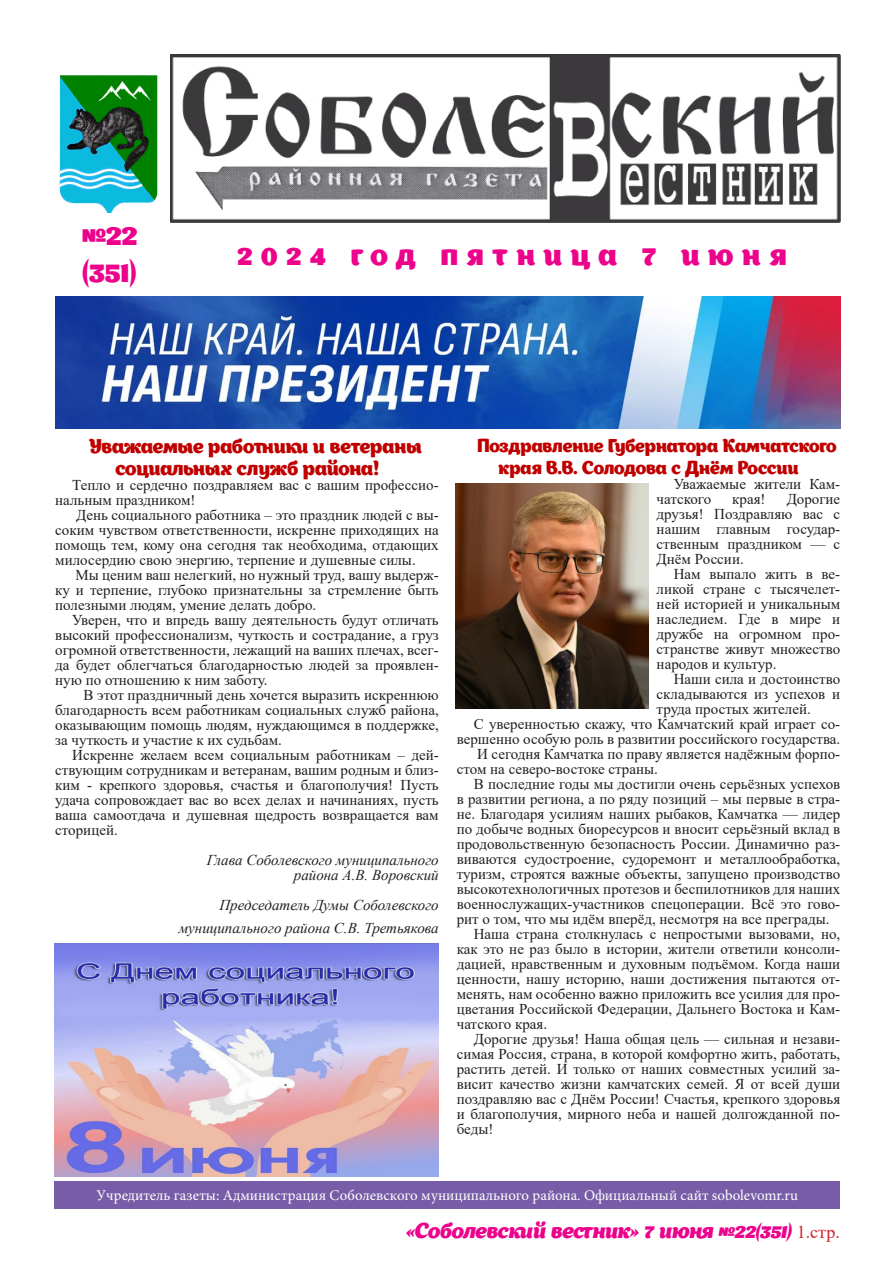
<style>
.page{position:relative;width:893px;height:1263px;background:#fff}
.page>*{position:absolute;margin:0;border:0;box-sizing:border-box;transform-origin:0 0}
.t1{font:31.35px "Appetite";color:#ed028c}
.t2{font:30px "Appetite";letter-spacing:.295em;color:#ed028c}
.t3{font:italic 21px "Appetite";color:#ed028c}
.t4{font:19.5px/22.5px "Appetite";letter-spacing:-.005em;color:#c00000}
.t5{font:18px/22.5px "Appetite";letter-spacing:-.01em;color:#c00000}
.t6{font:15px/15px "Times New Roman";color:#231f20;text-align:justify}
.t7{font:italic 15px "Times New Roman";color:#231f20}
.t8{font:14.85px "Minion Pro";color:#fff}
.s1{font-family:"Times New Roman";font-style:normal;font-size:18px;color:#d1232a}
</style>
<div class="page">
<div style="left:55px;top:1181px;width:785px;height:28px;background:#775da8"></div>
<img style="left:170px;top:54px;width:670px;height:168px">
<img style="left:59px;top:75px;width:99px;height:138px">
<img style="left:55px;top:296px;width:785px;height:132px">
<img style="left:455px;top:484px;width:193px;height:225px">
<img style="left:54px;top:943px;width:385px;height:234px">
<p class="t1" style="left:82px;top:212px;width:57px">№22</p>
<p class="t1" style="left:83px;top:250px;width:55px">(351)</p>
<p class="t2" style="left:237px;top:234px;width:551px">2024 год пятница 7 июня</p>
<p class="t4" style="left:116px;top:435px;width:308px;text-indent:-26px">Уважаемые работники и ветераны социальных служб района!</p>
<p class="t6" style="left:55px;top:477px;width:385px;text-indent:17px">Тепло и сердечно поздравляем вас с вашим профессио&shy;нальным праздником!</p>
<p class="t6" style="left:55px;top:507px;width:385px;text-indent:21px">День социального работника – это праздник людей с вы&shy;соким чувством ответственности, искренне приходящих на помощь тем, кому она сегодня так необходима, отдающих милосердию свою энергию, терпение и душевные силы.</p>
<p class="t6" style="left:55px;top:567px;width:385px;text-indent:20px">Мы ценим ваш нелегкий, но нужный труд, вашу выдерж&shy;ку и терпение, глубоко признательны за стремление быть полезными людям, умение делать добро.</p>
<p class="t6" style="left:55px;top:612px;width:385px;text-indent:17px">Уверен, что и впредь вашу деятельность будут отличать высокий профессионализм, чуткость и сострадание, а груз огромной ответственности, лежащий на ваших плечах, всег&shy;да будет облегчаться благодарностью людей за проявлен&shy;ную по отношению к ним заботу.</p>
<p class="t6" style="left:55px;top:687px;width:385px;text-indent:28px">В этот праздничный день хочется выразить искреннюю благодарность всем работникам социальных служб района, оказывающим помощь людям, нуждающимся в поддержке, за чуткость и участие к их судьбам.</p>
<p class="t6" style="left:55px;top:747px;width:385px;text-indent:17px">Искренне желаем всем социальным работникам – дей&shy;ствующим сотрудникам и ветеранам, вашим родным и близ&shy;ким - крепкого здоровья, счастья и благополучия! Пусть удача сопровождает вас во всех делах и начинаниях, пусть ваша самоотдача и душевная щедрость возвращается вам сторицей.</p>
<p class="t7" style="left:207px;top:850px;width:233px">Глава Соболевского муниципального</p>
<p class="t7" style="left:294px;top:865px;width:146px">района А.В. Воровский</p>
<p class="t7" style="left:219px;top:895px;width:221px">Председатель Думы Соболевского</p>
<p class="t7" style="left:179px;top:917px;width:262px">муниципального района С.В. Третьякова</p>
<p class="t5" style="left:499px;top:434px;width:339px;text-indent:-21px">Поздравление Губернатора Камчатского края В.В. Солодова с Днём России</p>
<p class="t6" style="left:657px;top:476px;width:185px;text-indent:17px">Уважаемые жители Кам&shy;чатского</p>
<p class="t6" style="left:732px;top:491px;width:35px">края!</p>
<p class="t6" style="left:657px;top:491px;width:185px;text-indent:130px">Дорогие друзья! Поздравляю вас с нашим главным государ&shy;ственным праздником — с Днём России.</p>
<p class="t6" style="left:657px;top:566px;width:185px;text-indent:17px">Нам выпало жить в ве&shy;ликой стране с тысячелет&shy;ней историей и уникальным наследием. Где в мире и дружбе на огромном про&shy;странстве живут множество народов и культур.</p>
<p class="t6" style="left:657px;top:671px;width:185px;text-indent:17px">Наши сила и достоинство складываются из успехов и труда простых жителей.</p>
<p class="t6" style="left:457px;top:716px;width:385px;text-align:right">С уверенностью скажу, что Камчатский край играет со&shy;вершенно особую роль в развитии российского государства.</p>
<p class="t6" style="left:457px;top:746px;width:385px;text-indent:20px">И сегодня Камчатка по праву является надёжным форпо&shy;стом на северо-востоке страны.</p>
<p class="t6" style="left:457px;top:776px;width:385px;text-indent:17px">В последние годы мы достигли очень серьёзных успехов в развитии региона, а по ряду позиций – мы первые в стра&shy;не. Благодаря усилиям наших рыбаков, Камчатка — лидер по добыче водных биоресурсов и вносит серьёзный вклад в продовольственную безопасность России. Динамично раз&shy;виваются судостроение, судоремонт и металлообработка, туризм, строятся важные объекты, запущено производство высокотехнологичных протезов и беспилотников для наших военнослужащих-участников спецоперации. Всё это гово&shy;рит о том, что мы идём вперёд, несмотря на все преграды.</p>
<p class="t6" style="left:457px;top:926px;width:385px;text-indent:17px">Наша страна столкнулась с непростыми вызовами, но, как это не раз было в истории, жители ответили консоли&shy;дацией, нравственным и духовным подъёмом. Когда наши ценности, нашу историю, наши достижения пытаются от&shy;менять, нам особенно важно приложить все усилия для про&shy;цветания Российской Федерации, Дальнего Востока и Кам&shy;чатского края.</p>
<p class="t6" style="left:457px;top:1031px;width:385px;text-indent:17px">Дорогие друзья! Наша общая цель — сильная и незави&shy;симая Россия, страна, в которой комфортно жить, работать, растить детей. И только от наших совместных усилий за&shy;висит качество жизни камчатских семей. Я от всей души поздравляю вас с Днём России! Счастья, крепкого здоровья и благополучия, мирного неба и нашей долгожданной по&shy;беды!</p>
<p class="t8" style="left:97px;top:1186px;width:703px">Учредитель газеты: Администрация Соболевского муниципального района. Официальный сайт sobolevomr.ru</p>
<h3 class="t3" style="left:406px;top:1217px;width:435px">«Соболевский вестник» 7 июня №22(351) <span class="s1">1.стр.</span></h3>
</div>
